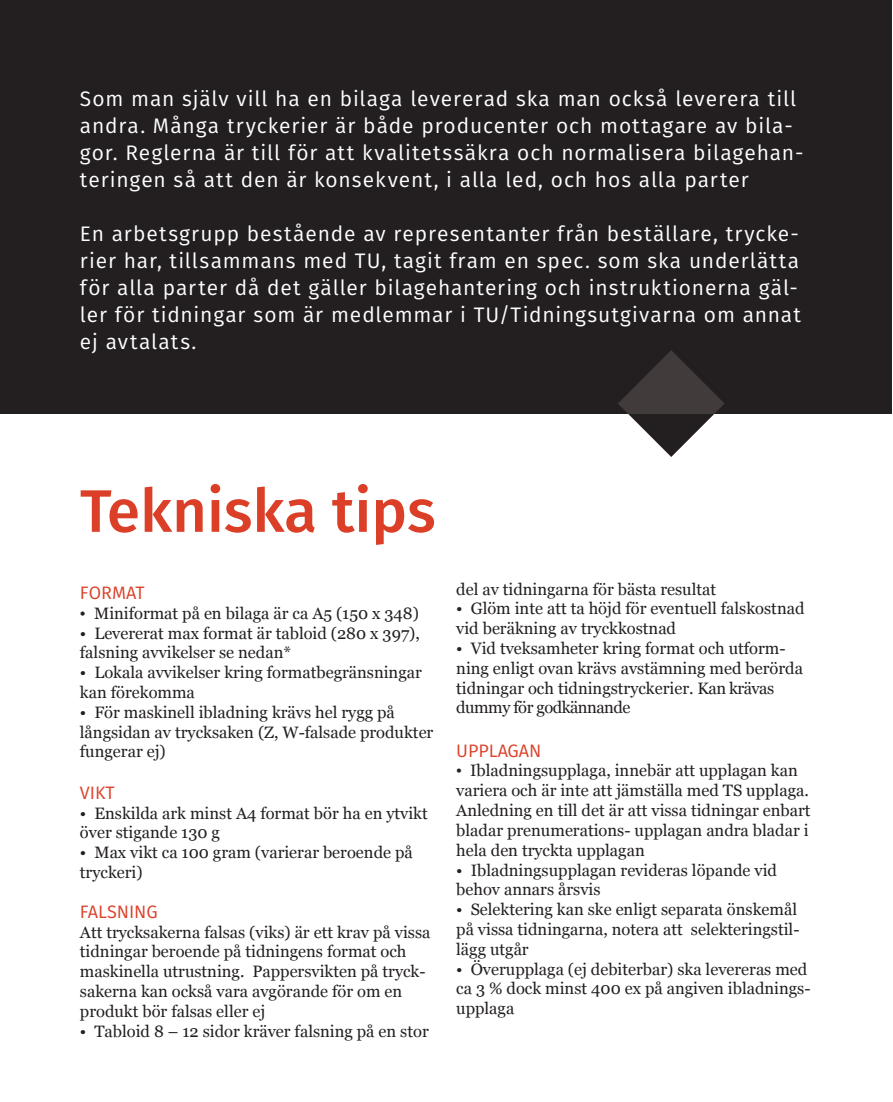
<style>
.page{position:relative;width:893px;height:1102px;background:#fff}
.page>*{position:absolute;margin:0;border:0;box-sizing:border-box;transform-origin:0 0}
.t1{font:500 60px "Fira Sans";color:#db3f28}
.t2{font:21px/27px "Fira Sans";letter-spacing:.04em;color:#fff}
.t3{font:18px "Fira Sans";color:#db3f28}
.t4{font:16.5px/19.8px "Georgia";color:#231f20}
.s1{font-family:"Garamond"}
</style>
<div class="page">
<div style="left:0;top:0;width:892px;height:414px;background:#231f20"></div>
<svg style="left:618px;top:350px;width:107px;height:107px"></svg>
<p class="t2" style="left:80px;top:85px;width:725px">Som man själv vill ha en bilaga levererad ska man också leverera till andra. Många tryckerier är både producenter och mottagare av bila&shy;gor. Reglerna är till för att kvalitetssäkra och normalisera bilagehan&shy;teringen så att den är konsekvent, i alla led, och hos alla parter</p>
<p class="t2" style="left:80px;top:220px;width:722px">En arbetsgrupp bestående av representanter från beställare, trycke&shy;rier har, tillsammans med TU, tagit fram en spec. som ska underlätta för alla parter då det gäller bilagehantering och instruktionerna gäl&shy;ler för tidningar som är medlemmar i TU/Tidningsutgivarna om annat ej avtalats.</p>
<h1 class="t1" style="left:80px;top:462px;width:357px">Tekniska tips</h1>
<p class="t3" style="left:80px;top:579px;width:66px">FORMAT</p>
<p class="t4" style="left:80px;top:603px;width:341px"><span class="s1">•</span> Miniformat på en bilaga är ca A5 (150 x 348)</p>
<p class="t4" style="left:80px;top:623px;width:341px">• Levererat max format är tabloid (280 x 397), falsning avvikelser se nedan*</p>
<p class="t4" style="left:80px;top:662px;width:343px">• Lokala avvikelser kring formatbegränsningar kan förekomma</p>
<p class="t4" style="left:80px;top:702px;width:355px">• För maskinell ibladning krävs hel rygg på långsidan av trycksaken (Z, W-falsade produkter fungerar ej)</p>
<p class="t3" style="left:80px;top:779px;width:36px">VIKT</p>
<p class="t4" style="left:80px;top:803px;width:349px">• Enskilda ark minst A4 format bör ha en ytvikt över stigande 130 g</p>
<p class="t4" style="left:80px;top:842px;width:334px">• Max vikt ca 100 gram (varierar beroende på tryckeri)</p>
<p class="t3" style="left:80px;top:897px;width:79px">FALSNING</p>
<p class="t4" style="left:80px;top:922px;width:352px">Att trycksakerna falsas (viks) är ett krav på vissa tidningar beroende på tidningens format och maskinella utrustning. Pappersvikten på tryck&shy;sakerna kan också vara avgörande för om en produkt bör falsas eller ej</p>
<p class="t4" style="left:80px;top:1021px;width:350px">• Tabloid 8 – 12 sidor kräver falsning på en stor</p>
<p class="t4" style="left:456px;top:579px;width:261px">del av tidningarna för bästa resultat</p>
<p class="t4" style="left:456px;top:599px;width:350px">• Glöm inte att ta höjd för eventuell falskostnad vid beräkning av tryckkostnad</p>
<p class="t4" style="left:456px;top:638px;width:348px">• Vid tveksamheter kring format och utform&shy;ning enligt ovan krävs avstämning med berörda tidningar och tidningstryckerier. Kan krävas dummy för godkännande</p>
<p class="t3" style="left:456px;top:736px;width:87px">UPPLAGAN</p>
<p class="t4" style="left:456px;top:761px;width:356px"><span class="s1">•</span> Ibladningsupplaga, innebär att upplagan kan variera och är inte att jämställa med TS upplaga.<br>Anledning en till det är att vissa tidningar enbart bladar prenumerations- upplagan andra bladar i hela den tryckta upplagan</p>
<p class="t4" style="left:456px;top:860px;width:322px">• Ibladningsupplagan revideras löpande vid behov annars årsvis</p>
<p class="t4" style="left:456px;top:899px;width:345px">• Selektering kan ske enligt separata önskemål på vissa tidningarna, notera att selekteringstil&shy;lägg utgår</p>
<p class="t4" style="left:456px;top:959px;width:356px">• Överupplaga (ej debiterbar) ska levereras med ca 3 % dock minst 400 ex på angiven ibladnings&shy;upplaga</p>
</div>
